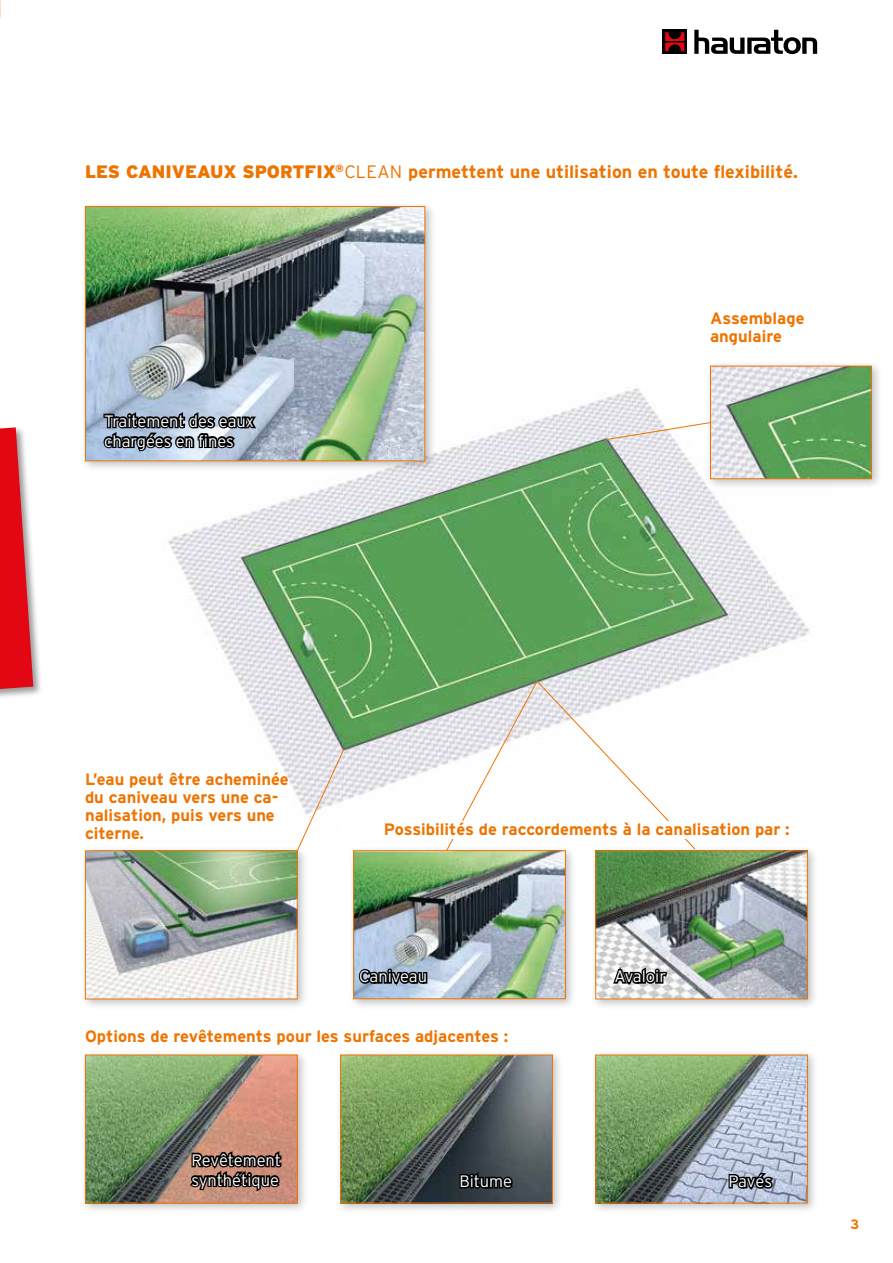
<style>
.page{position:relative;width:893px;height:1263px;background:#fff}
.page>*{position:absolute;margin:0;border:0;box-sizing:border-box;transform-origin:0 0}
.t1{font:700 18px "Interstate";color:#ee7402}
.t2{font:700 16.5px/18px "Interstate";color:#ee7402}
.t3{font:300 16.5px/19.8px "Interstate";color:#fff}
.t4{font:700 13.5px "Interstate";color:#ee7402}
.s1{font-weight:900}
.s2{font-weight:300}
</style>
<div class="page">
<div style="left:663px;top:30px;width:24px;height:24px;background:linear-gradient(to right,#000,#000)"></div>
<svg style="left:665px;top:32px;width:19px;height:19px"></svg>
<svg style="left:694px;top:30px;width:123px;height:24px"></svg>
<div style="left:0;top:426px;width:44px;height:303px;background:#000;opacity:.4"></div>
<svg style="left:0;top:427px;width:33px;height:262px;background:#df3c46"></svg>
<img style="left:168px;top:388px;width:642px;height:411px">
<div style="left:80px;top:1049px;width:229px;height:165px;background:#000;opacity:.25"></div>
<img style="left:87px;top:1056px;width:209px;height:145px">
<div style="left:85px;top:1054px;width:213px;height:149px;border:1px solid #ee7402"></div>
<div style="left:335px;top:1049px;width:229px;height:165px;background:#000;opacity:.25"></div>
<img style="left:342px;top:1056px;width:209px;height:145px">
<div style="left:340px;top:1054px;width:213px;height:149px;border:1px solid #ee7402"></div>
<div style="left:590px;top:1049px;width:229px;height:165px;background:#000;opacity:.25"></div>
<img style="left:597px;top:1056px;width:209px;height:145px">
<div style="left:595px;top:1054px;width:213px;height:149px;border:1px solid #ee7402"></div>
<svg style="left:188px;top:1148px;width:95px;height:46px;background:#6a4c40"></svg>
<svg style="left:457px;top:1170px;width:58px;height:20px"></svg>
<svg style="left:727px;top:1170px;width:48px;height:25px"></svg>
<div style="left:80px;top:201px;width:356px;height:271px;background:#000;opacity:.25"></div>
<img style="left:87px;top:208px;width:336px;height:251px">
<div style="left:85px;top:206px;width:340px;height:255px;border:1px solid #ee7402"></div>
<svg style="left:102px;top:410px;width:157px;height:43px;background:#69737f"></svg>
<div style="left:348px;top:845px;width:229px;height:165px;background:#000;opacity:.25"></div>
<img style="left:355px;top:852px;width:209px;height:145px">
<div style="left:353px;top:850px;width:213px;height:149px;border:1px solid #ee7402"></div>
<div style="left:590px;top:845px;width:229px;height:165px;background:#000;opacity:.25"></div>
<img style="left:597px;top:852px;width:209px;height:145px">
<div style="left:595px;top:850px;width:213px;height:149px;border:1px solid #ee7402"></div>
<svg style="left:611px;top:959px;width:58px;height:31px"></svg>
<div style="left:80px;top:845px;width:229px;height:165px;background:#000;opacity:.25"></div>
<img style="left:87px;top:852px;width:209px;height:145px">
<div style="left:85px;top:850px;width:213px;height:149px;border:1px solid #ee7402"></div>
<svg style="left:296px;top:748px;width:49px;height:104px"></svg>
<svg style="left:445px;top:680px;width:251px;height:172px"></svg>
<div style="left:705px;top:360px;width:178px;height:130px;background:#000;opacity:.25"></div>
<img style="left:712px;top:368px;width:158px;height:109px">
<div style="left:710px;top:366px;width:162px;height:113px;border:1px solid #ee7402"></div>
<svg style="left:605px;top:422px;width:106px;height:18px"></svg>
<svg style="left:357px;top:967px;width:72px;height:23px;background:#606c7b"></svg>
<div style="left:340px;top:821px;width:404px;height:17px;background:#fff"></div>
<p class="t1" style="left:85px;top:162px;width:714px"><span class="s1">LES CANIVEAUX SPORTFIX</span><sup>®</sup> <span class="s2">CLEAN</span> permettent une utilisation en toute flexibilité.</p>
<p class="t3" style="left:104px;top:411px;width:152px">Traitement des eaux chargées en fines</p>
<p class="t2" style="left:710px;top:309px;width:96px">Assemblage angulaire</p>
<p class="t2" style="left:85px;top:770px;width:205px">L’eau peut être acheminée du caniveau vers une ca&shy;nalisation, puis vers une citerne.</p>
<p class="t2" style="left:384px;top:820px;width:407px">Possibilités de raccordements à la canalisation par :</p>
<p class="t3" style="left:359px;top:966px;width:69px">Caniveau</p>
<p class="t3" style="left:614px;top:966px;width:53px">Avaloir</p>
<p class="t2" style="left:85px;top:1027px;width:425px">Options de revêtements pour les surfaces adjacentes :</p>
<p class="t3" style="left:191px;top:1150px;width:91px">Revêtement synthétique</p>
<p class="t3" style="left:459px;top:1171px;width:54px">Bitume</p>
<p class="t3" style="left:729px;top:1171px;width:45px">Pavés</p>
<p class="t4" style="left:850px;top:1217px;width:10px">3</p>
</div>
